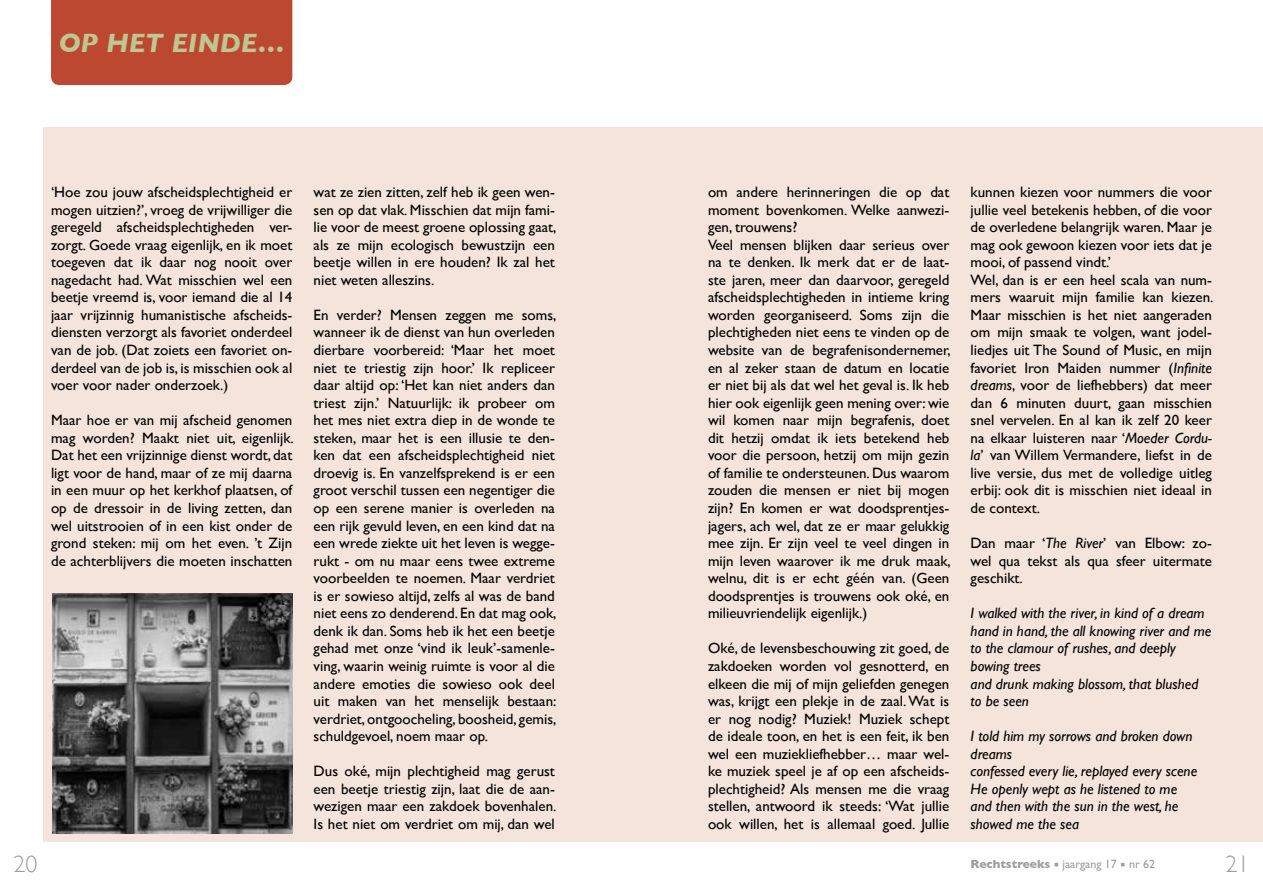
<style>
.page{position:relative;width:1263px;height:893px;background:#fff}
.page>*{position:absolute;margin:0;border:0;box-sizing:border-box;transform-origin:0 0}
.t1{font:italic 700 27px "Gill Sans";letter-spacing:-.005em;color:#bfc690}
.t2{font:300 24px "Gill Sans";color:#9c9e9f}
.t3{font:15px/17.5px "Gill Sans";color:#000;text-align:justify}
.t4{font:italic 15px/17.5px "Gill Sans";color:#000}
.t5{font:12px "Gill Sans";color:#9c9e9f}
.s1{font-style:italic}
.s2{font-weight:700}
</style>
<div class="page">
<div style="left:43px;top:128px;width:588px;height:714px;background:#f5e4db"></div>
<div style="left:631px;top:128px;width:632px;height:714px;background:#f5e4db"></div>
<div style="left:51px;top:0;width:241px;height:85px;background:#bd4832"></div>
<img style="left:52px;top:593px;width:240px;height:240px">
<h1 class="t1" style="left:59px;top:27px;width:227px">OP HET EINDE…</h1>
<p class="t3" style="left:51px;top:183px;width:243px">‘Hoe zou jouw afscheidsplechtigheid er mogen uitzien?’, vroeg de vrijwilliger die geregeld afscheidsplechtigheden ver&shy;zorgt. Goede vraag eigenlijk, en ik moet toegeven dat ik daar nog nooit over nagedacht had. Wat misschien wel een beetje vreemd is, voor iemand die al 14 jaar vrijzinnig humanistische afscheids&shy;diensten verzorgt als favoriet onderdeel van de job. (Dat zoiets een favoriet on&shy;derdeel van de job is, is misschien ook al voer voor nader onderzoek.)</p>
<p class="t3" style="left:51px;top:411px;width:244px">Maar hoe er van mij afscheid genomen mag worden? Maakt niet uit, eigenlijk.<br>Dat het een vrijzinnige dienst wordt, dat ligt voor de hand, maar of ze mij daarna in een muur op het kerkhof plaatsen, of op de dressoir in de living zetten, dan wel uitstrooien of in een kist onder de grond steken: mij om het even. ’t Zijn de achterblijvers die moeten inschatten</p>
<p class="t3" style="left:314px;top:183px;width:244px">wat ze zien zitten, zelf heb ik geen wen&shy;sen op dat vlak. Misschien dat mijn fami&shy;lie voor de meest groene oplossing gaat, als ze mijn ecologisch bewustzijn een beetje willen in ere houden? Ik zal het niet weten alleszins.</p>
<p class="t3" style="left:314px;top:306px;width:244px">En verder? Mensen zeggen me soms, wanneer ik de dienst van hun overleden dierbare voorbereid: ‘Maar het moet niet te triestig zijn hoor.’ Ik repliceer daar altijd op: ‘Het kan niet anders dan triest zijn.’ Natuurlijk: ik probeer om het mes niet extra diep in de wonde te steken, maar het is een illusie te den&shy;ken dat een afscheidsplechtigheid niet droevig is. En vanzelfsprekend is er een groot verschil tussen een negentiger die op een serene manier is overleden na een rijk gevuld leven, en een kind dat na een wrede ziekte uit het leven is wegge&shy;rukt - om nu maar eens twee extreme voorbeelden te noemen. Maar verdriet is er sowieso altijd, zelfs al was de band niet eens zo denderend. En dat mag ook, denk ik dan. Soms heb ik het een beetje gehad met onze ‘vind ik leuk’-samenle&shy;ving, waarin weinig ruimte is voor al die andere emoties die sowieso ook deel uit maken van het menselijk bestaan: verdriet, ontgoocheling, boosheid, gemis, schuldgevoel, noem maar op.</p>
<p class="t3" style="left:314px;top:762px;width:244px">Dus oké, mijn plechtigheid mag gerust een beetje triestig zijn, laat die de aan&shy;wezigen maar een zakdoek bovenhalen.<br>Is het niet om verdriet om mij, dan wel</p>
<p class="t3" style="left:708px;top:183px;width:244px;text-align:left">om andere herinneringen die op dat moment bovenkomen. Welke aanwezi&shy;gen, trouwens?<br>Veel mensen blijken daar serieus over na te denken. Ik merk dat er de laat&shy;ste jaren, meer dan daarvoor, geregeld afscheidsplechtigheden in intieme kring worden georganiseerd. Soms zijn die plechtigheden niet eens te vinden op de website van de begrafenisondernemer, en al zeker staan de datum en locatie er niet bij als dat wel het geval is. Ik heb hier ook eigenlijk geen mening over: wie wil komen naar mijn begrafenis, doet dit hetzij omdat ik iets betekend heb voor die persoon, hetzij om mijn gezin of familie te ondersteunen. Dus waarom zouden die mensen er niet bij mogen zijn? En komen er wat doodsprentjes&shy;jagers, ach wel, dat ze er maar gelukkig mee zijn. Er zijn veel te veel dingen in mijn leven waarover ik me druk maak, welnu, dit is er echt géén van. (Geen doodsprentjes is trouwens ook oké, en milieuvriendelijk eigenlijk.)</p>
<p class="t3" style="left:708px;top:639px;width:243px">Oké, de levensbeschouwing zit goed, de zakdoeken worden vol gesnotterd, en elkeen die mij of mijn geliefden genegen was, krijgt een plekje in de zaal. Wat is er nog nodig? Muziek! Muziek schept de ideale toon, en het is een feit, ik ben wel een muziekliefhebber… maar wel&shy;ke muziek speel je af op een afscheids&shy;plechtigheid? Als mensen me die vraag stellen, antwoord ik steeds: ‘Wat jullie ook willen, het is allemaal goed. Jullie</p>
<p class="t3" style="left:971px;top:183px;width:244px;text-align:left">kunnen kiezen voor nummers die voor jullie veel betekenis hebben, of die voor de overledene belangrijk waren. Maar je mag ook gewoon kiezen voor iets dat je mooi, of passend vindt.’<br>Wel, dan is er een heel scala van num&shy;mers waaruit mijn familie kan kiezen.<br>Maar misschien is het niet aangeraden om mijn smaak te volgen, want jodel&shy;liedjes uit The Sound of Music, en mijn favoriet Iron Maiden nummer (<span class="s1">Infinite dreams</span>, voor de liefhebbers) dat meer dan 6 minuten duurt, gaan misschien snel vervelen. En al kan ik zelf 20 keer na elkaar luisteren naar ‘<span class="s1">Moeder Cordu&shy;la</span>’ van Willem Vermandere, liefst in de live versie, dus met de volledige uitleg erbij: ook dit is misschien niet ideaal in de context.</p>
<p class="t3" style="left:971px;top:534px;width:243px">Dan maar ‘<span class="s1">The River</span>’ van Elbow: zo&shy;wel qua tekst als qua sfeer uitermate geschikt.</p>
<p class="t4" style="left:971px;top:604px;width:242px">I walked with the river, in kind of a dream hand in hand, the all knowing river and me to the clamour of rushes, and deeply bowing trees<br>and drunk making blossom, that blushed to be seen</p>
<p class="t4" style="left:971px;top:727px;width:228px">I told him my sorrows and broken down dreams<br>confessed every lie, replayed every scene<br>He openly wept as he listened to me and then with the sun in the west, he showed me the sea</p>
<h2 class="t2" style="left:14px;top:845px;width:25px">20</h2>
<p class="t5" style="left:971px;top:857px;width:186px"><span class="s2">Rechtstreeks</span> ▪ jaargang 17 ▪ nr 62</p>
<h2 class="t2" style="left:1225px;top:845px;width:25px">21</h2>
</div>
